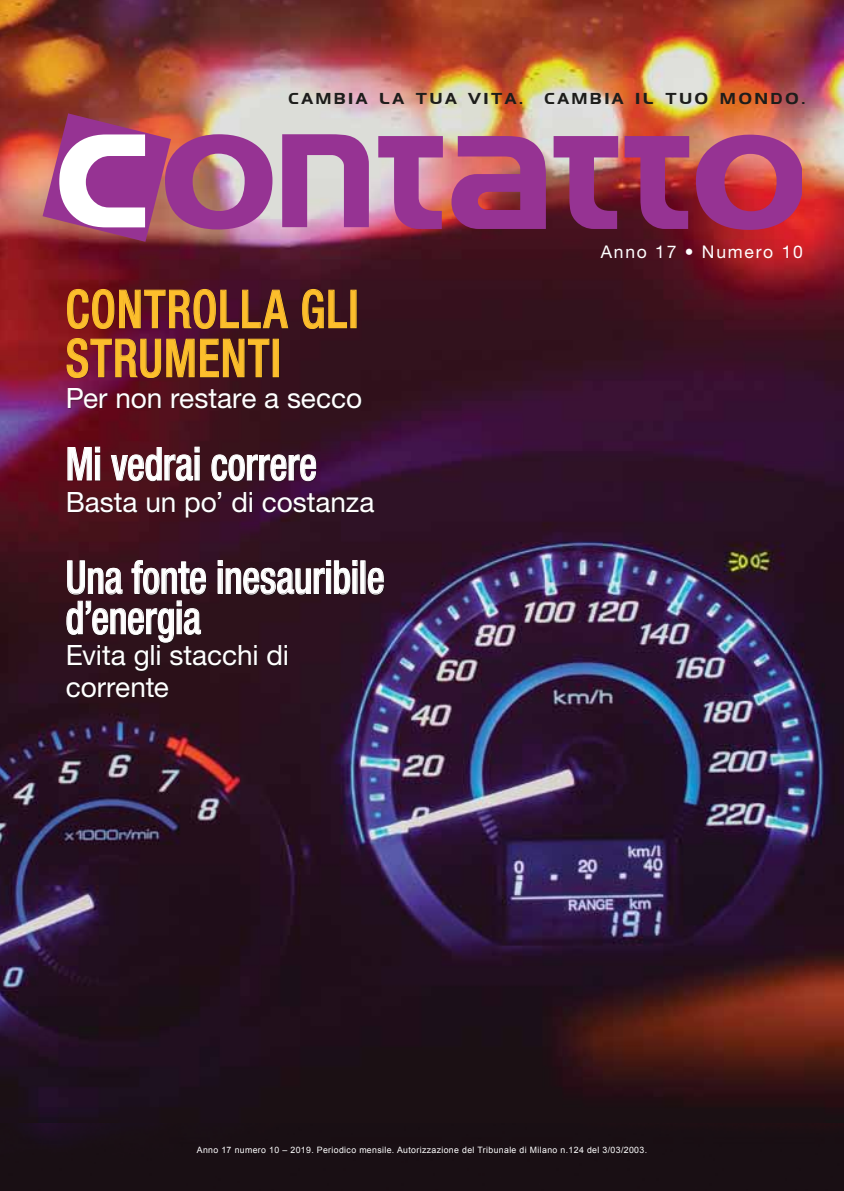
<style>
.page{position:relative;width:844px;height:1191px;background:#fff}
.page>*{position:absolute;margin:0;border:0;box-sizing:border-box;transform-origin:0 0}
.t1{font:500 condensed 52.5px/49px "Helvetica Neue LT Std";letter-spacing:.035em;color:#fcbe2c;scale:.86 1}
.t2{font:500 condensed 45.5px/40.2px "Helvetica Neue LT Std";letter-spacing:-.01em;color:#fff;scale:.85 1}
.t3{font:28px/31.5px "Helvetica Neue LT Std";color:#fff}
.t4{font:17.5px "Helvetica Neue LT Pro";letter-spacing:.1em;color:#fff}
.t5{font:15.75px "Denmark";letter-spacing:.19em;color:#1d1d1b}
.t6{font:8.75px "Arial";letter-spacing:.04em;color:#fff}
</style>
<div class="page">
<img style="left:0;top:0;width:843px;height:1123px">
<div style="left:0;top:1123px;width:843px;height:68px;background:#190f14"></div>
<img style="left:43px;top:113px;width:326px;height:129px">
<img style="left:378px;top:136px;width:240px;height:93px">
<svg style="left:624px;top:136px;width:65px;height:93px;background:#912c64"></svg>
<svg style="left:695px;top:135px;width:106px;height:95px;background:#ae3c71"></svg>
<div style="left:68px;top:290px;width:317px;height:408px;background:#1d1d1b;opacity:.46"></div>
<svg style="left:66px;top:288px;width:223px;height:41px;background:#672c23"></svg>
<svg style="left:301px;top:288px;width:46px;height:41px;background:#542f20"></svg>
<svg style="left:66px;top:337px;width:204px;height:41px;background:#6a3027"></svg>
<div style="left:272px;top:339px;width:7px;height:38px;border:1px solid #fcbe2c"></div>
<svg style="left:67px;top:446px;width:33px;height:34px"></svg>
<svg style="left:111px;top:447px;width:88px;height:35px;background:#6a4249"></svg>
<svg style="left:211px;top:454px;width:105px;height:27px;background:#634b56"></svg>
<svg style="left:67px;top:560px;width:56px;height:34px;background:#5c4349"></svg>
<svg style="left:131px;top:560px;width:75px;height:34px;background:#5b444d"></svg>
<svg style="left:218px;top:560px;width:139px;height:34px;background:#57454c"></svg>
<svg style="left:367px;top:568px;width:17px;height:26px"></svg>
<svg style="left:66px;top:600px;width:135px;height:42px;background:#503b42"></svg>
<h3 class="t5" style="left:288px;top:89px;width:236px">CAMBIA LA TUA VITA.</h3>
<h3 class="t5" style="left:544px;top:89px;width:262px">CAMBIA IL TUO MONDO.</h3>
<h1 class="t1" style="left:66px;top:284px;width:342px">Controlla gli strumenti</h1>
<h3 class="t3" style="left:66px;top:382px;width:298px">Per non restare a secco</h3>
<h2 class="t2" style="left:66px;top:443px;width:297px">Mi vedrai correre</h2>
<h3 class="t3" style="left:66px;top:485px;width:310px">Basta un po’ di costanza</h3>
<h2 class="t2" style="left:66px;top:556px;width:377px">Una fonte inesauribile d’energia</h2>
<h3 class="t3" style="left:66px;top:639px;width:225px">Evita gli stacchi di corrente</h3>
<h3 class="t4" style="left:600px;top:242px;width:204px">Anno 17 • Numero 10</h3>
<p class="t6" style="left:197px;top:1144px;width:451px">Anno 17 numero 10 – 2019. Periodico mensile. Autorizzazione del Tribunale di Milano n.124 del 3/03/2003.</p>
</div>
